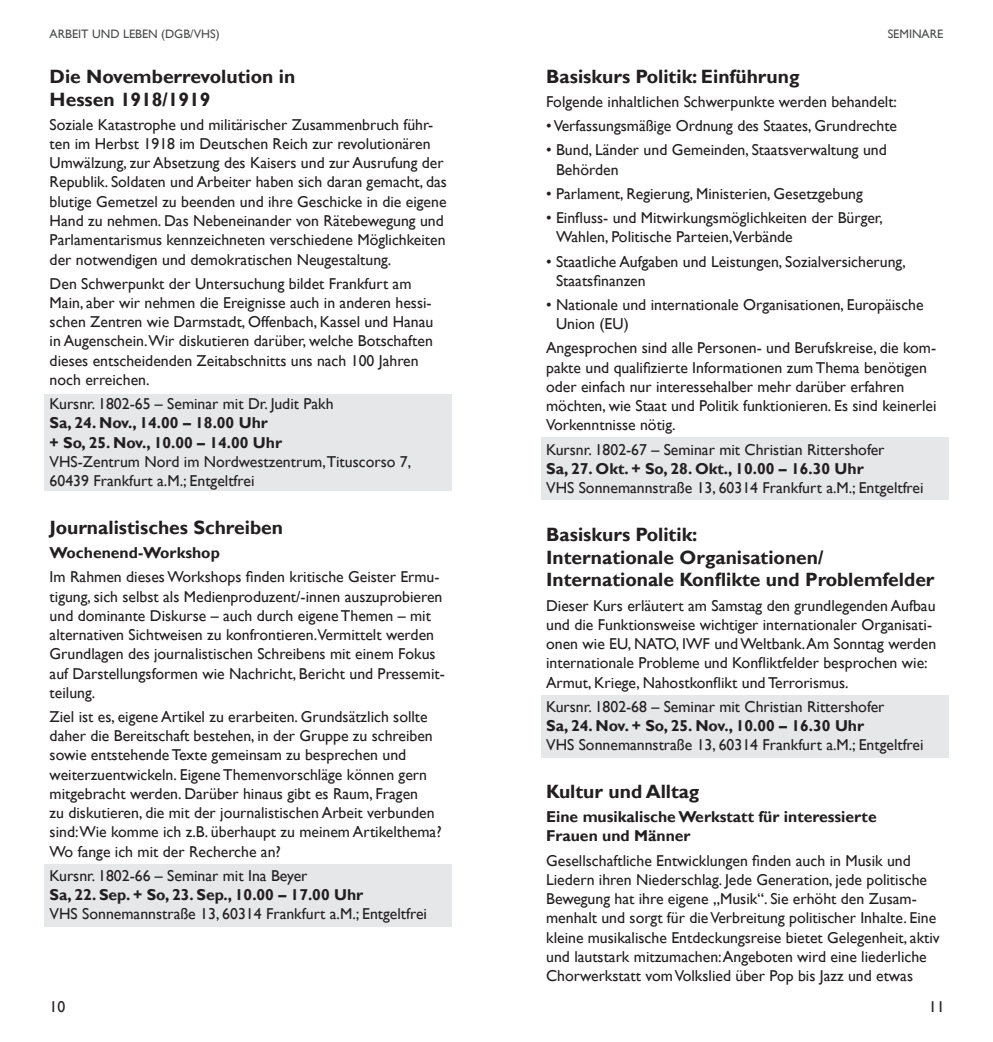
<style>
.page{position:relative;width:993px;height:1042px;background:#fff}
.page>*{position:absolute;margin:0;border:0;box-sizing:border-box;transform-origin:0 0}
.t1{font:700 19.25px/22.8px "Gill Sans";color:#231f20}
.t2{font:15.75px/19.2px "Gill Sans";color:#231f20}
.t3{font:700 15.75px/19.2px "Gill Sans";color:#231f20}
.t4{font:12.25px "Gill Sans";color:#4b4c4d}
</style>
<div class="page">
<div style="left:45px;top:394px;width:406px;height:97px;background:#e6e7e9"></div>
<div style="left:45px;top:864px;width:406px;height:62px;background:#e6e7e9"></div>
<div style="left:541px;top:438px;width:406px;height:62px;background:#e6e7e9"></div>
<div style="left:541px;top:695px;width:406px;height:62px;background:#e6e7e9"></div>
<p class="t4" style="left:50px;top:27px;width:171px">Arbeit und Leben (DGB/VHS)</p>
<p class="t4" style="left:887px;top:27px;width:14px">Seminare</p>
<p class="t1" style="left:50px;top:65px;width:247px">Die Novemberrevolution in<br>Hessen 1918/1919</p>
<p class="t2" style="left:50px;top:115px;width:398px">Soziale Katastrophe und militärischer Zusammenbruch führ&shy;ten im Herbst 1918 im Deutschen Reich zur revolutionären Umwälzung, zur Absetzung des Kaisers und zur Ausrufung der Republik. Soldaten und Arbeiter haben sich daran gemacht, das blutige Gemetzel zu beenden und ihre Geschicke in die eigene Hand zu nehmen. Das Nebeneinander von Rätebewegung und Parlamentarismus kennzeichneten verschiedene Möglichkeiten der notwendigen und demokratischen Neugestaltung.</p>
<p class="t2" style="left:50px;top:274px;width:385px">Den Schwerpunkt der Untersuchung bildet Frankfurt am Main, aber wir nehmen die Ereignisse auch in anderen hessi&shy;schen Zentren wie Darmstadt, Offenbach, Kassel und Hanau in Augenschein.Wir diskutieren darüber, welche Botschaften dieses entscheidenden Zeitabschnitts uns nach 100 Jahren noch erreichen.</p>
<p class="t2" style="left:50px;top:394px;width:285px">Kursnr. 1802-65 – Seminar mit Dr. Judit Pakh</p>
<p class="t3" style="left:50px;top:414px;width:234px">Sa, 24. Nov., 14.00 – 18.00 Uhr<br>+ So, 25. Nov., 10.00 – 14.00 Uhr</p>
<p class="t2" style="left:50px;top:452px;width:363px">VHS-Zentrum Nord im Nordwestzentrum,Tituscorso 7,<br>60439 Frankfurt a.M.; Entgeltfrei</p>
<p class="t1" style="left:50px;top:516px;width:235px">Journalistisches Schreiben</p>
<p class="t3" style="left:50px;top:543px;width:172px">Wochenend-Workshop</p>
<p class="t2" style="left:50px;top:567px;width:396px">Im Rahmen dieses Workshops finden kritische Geister Ermu&shy;tigung, sich selbst als Medienproduzent/-innen auszuprobieren und dominante Diskurse – auch durch eigene Themen – mit alternativen Sichtweisen zu konfrontieren.Vermittelt werden Grundlagen des journalistischen Schreibens mit einem Fokus auf Darstellungsformen wie Nachricht, Bericht und Pressemit&shy;teilung.</p>
<p class="t2" style="left:50px;top:707px;width:393px">Ziel ist es, eigene Artikel zu erarbeiten. Grundsätzlich sollte daher die Bereitschaft bestehen, in der Gruppe zu schreiben sowie entstehende Texte gemeinsam zu besprechen und weiterzuentwickeln. Eigene Themenvorschläge können gern mitgebracht werden. Darüber hinaus gibt es Raum, Fragen<br>zu diskutieren, die mit der journalistischen Arbeit verbunden sind:Wie komme ich z.B. überhaupt zu meinem Artikelthema?<br>Wo fange ich mit der Recherche an?</p>
<p class="t2" style="left:50px;top:866px;width:259px">Kursnr. 1802-66 – Seminar mit Ina Beyer</p>
<p class="t3" style="left:50px;top:885px;width:315px">Sa, 22. Sep. + So, 23. Sep., 10.00 – 17.00 Uhr</p>
<p class="t2" style="left:50px;top:905px;width:379px">VHS Sonnemannstraße 13, 60314 Frankfurt a.M.; Entgeltfrei</p>
<p class="t1" style="left:546px;top:65px;width:255px">Basiskurs Politik: Einführung</p>
<p class="t2" style="left:546px;top:92px;width:352px">Folgende inhaltlichen Schwerpunkte werden behandelt:</p>
<p class="t2" style="left:546px;top:117px;width:352px">• Verfassungsmäßige Ordnung des Staates, Grundrechte</p>
<p class="t2" style="left:556px;top:141px;width:332px;text-indent:-10px">• Bund, Länder und Gemeinden, Staatsverwaltung und<br>Behörden</p>
<p class="t2" style="left:546px;top:184px;width:318px">• Parlament, Regierung, Ministerien, Gesetzgebung</p>
<p class="t2" style="left:556px;top:208px;width:328px;text-indent:-10px">• Einfluss- und Mitwirkungsmöglichkeiten der Bürger,<br>Wahlen, Politische Parteien,Verbände</p>
<p class="t2" style="left:556px;top:252px;width:351px;text-indent:-10px">• Staatliche Aufgaben und Leistungen, Sozialversicherung,<br>Staatsfinanzen</p>
<p class="t2" style="left:556px;top:295px;width:369px;text-indent:-10px">• Nationale und internationale Organisationen, Europäische<br>Union (EU)</p>
<p class="t2" style="left:546px;top:339px;width:392px">Angesprochen sind alle Personen- und Berufskreise, die kom&shy;pakte und qualifizierte Informationen zum Thema benötigen oder einfach nur interessehalber mehr darüber erfahren möchten, wie Staat und Politik funktionieren. Es sind keinerlei Vorkenntnisse nötig.</p>
<p class="t2" style="left:546px;top:440px;width:340px">Kursnr. 1802-67 – Seminar mit Christian Rittershofer</p>
<p class="t3" style="left:546px;top:459px;width:319px">Sa, 27. Okt. + So, 28. Okt., 10.00 – 16.30 Uhr</p>
<p class="t2" style="left:546px;top:478px;width:379px">VHS Sonnemannstraße 13, 60314 Frankfurt a.M.; Entgeltfrei</p>
<p class="t1" style="left:546px;top:523px;width:390px">Basiskurs Politik:<br>Internationale Organisationen/<br>Internationale Konflikte und Problemfelder</p>
<p class="t2" style="left:546px;top:596px;width:391px">Dieser Kurs erläutert am Samstag den grundlegenden Aufbau und die Funktionsweise wichtiger internationaler Organisati&shy;onen wie EU, NATO, IWF und Weltbank. Am Sonntag werden internationale Probleme und Konfliktfelder besprochen wie:<br>Armut, Kriege, Nahostkonflikt und Terrorismus.</p>
<p class="t2" style="left:546px;top:697px;width:340px">Kursnr. 1802-68 – Seminar mit Christian Rittershofer</p>
<p class="t3" style="left:546px;top:716px;width:319px">Sa, 24. Nov. + So, 25. Nov., 10.00 – 16.30 Uhr</p>
<p class="t2" style="left:546px;top:735px;width:379px">VHS Sonnemannstraße 13, 60314 Frankfurt a.M.; Entgeltfrei</p>
<p class="t1" style="left:546px;top:780px;width:155px">Kultur und Alltag</p>
<p class="t3" style="left:546px;top:807px;width:332px">Eine musikalische Werkstatt für interessierte<br>Frauen und Männer</p>
<p class="t2" style="left:546px;top:851px;width:395px">Gesellschaftliche Entwicklungen finden auch in Musik und Liedern ihren Niederschlag. Jede Generation, jede politische Bewegung hat ihre eigene „Musik“. Sie erhöht den Zusam&shy;menhalt und sorgt für die Verbreitung politischer Inhalte. Eine kleine musikalische Entdeckungsreise bietet Gelegenheit, aktiv und lautstark mitzumachen: Angeboten wird eine liederliche Chorwerkstatt vom Volkslied über Pop bis Jazz und etwas</p>
<p class="t2" style="left:50px;top:997px;width:17px">10</p>
<p class="t2" style="left:928px;top:997px;width:17px">11</p>
</div>
